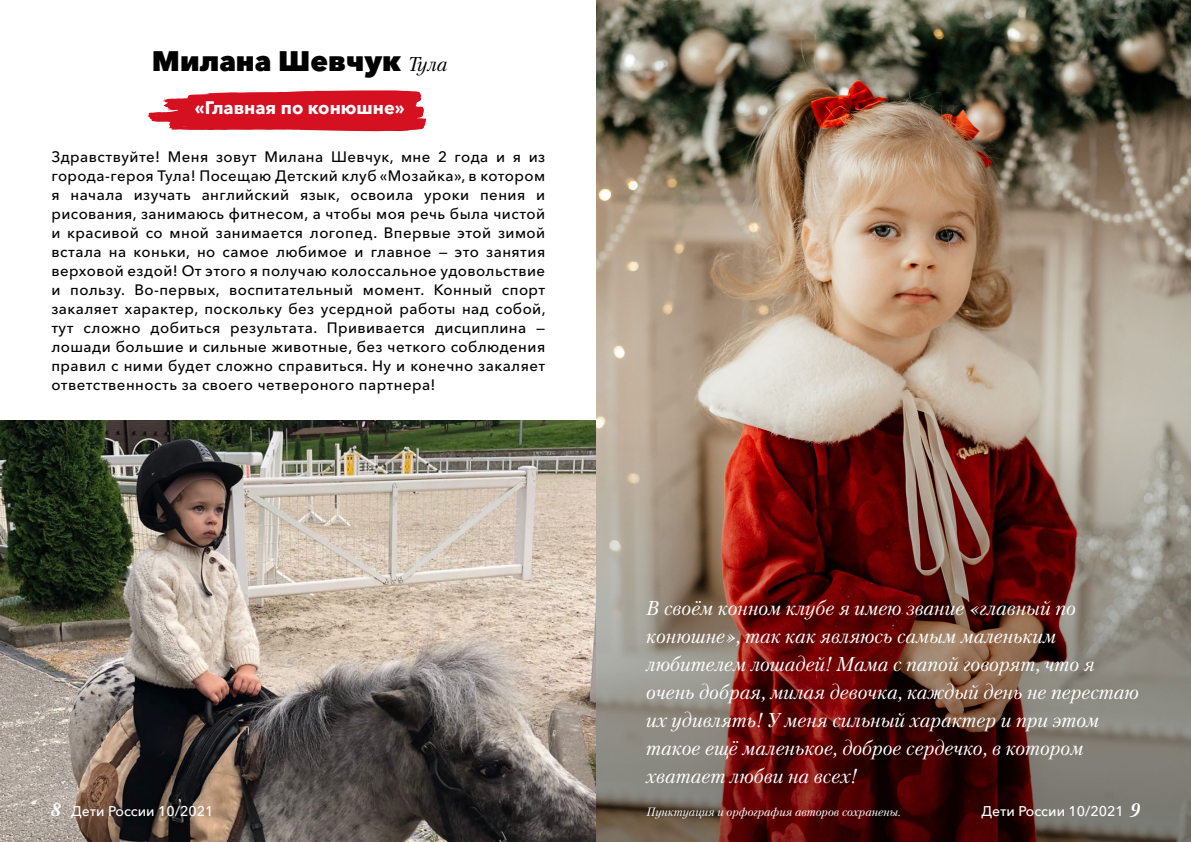
<style>
.page{position:relative;width:1191px;height:842px;background:#fff}
.page>*{position:absolute;margin:0;border:0;box-sizing:border-box;transform-origin:0 0}
.t1{font:800 28px "Avenir Next Cyr";color:#000}
.t2{font:italic 20px/28px "Petersburg C";color:#fff}
.t3{font:700 18px "Avenir Next Cyr";color:#fff}
.t4{font:500 15px/19px "Avenir Next Cyr";letter-spacing:.03em;color:#000;text-align:justify}
.t5{font:500 14px "Avenir Next Cyr";color:#fff}
.t6{font:italic 12px "Petersburg C";color:#fff}
.s1{font-family:"Petersburg C";font-weight:400;font-style:italic;font-size:20px}
.s2{font-family:"Petersburg C";font-weight:700;font-style:italic;font-size:18px}
</style>
<div class="page">
<img style="left:595px;top:0;width:596px;height:842px">
<svg style="left:147px;top:90px;width:280px;height:42px;background:#dc3846"></svg>
<img style="left:0;top:420px;width:595px;height:422px">
<h1 class="t1" style="left:152px;top:44px;width:297px">Милана Шевчук <span class="s1">Тула</span></h1>
<p class="t3" style="left:195px;top:97px;width:211px">«Главная по конюшне»</p>
<p class="t4" style="left:51px;top:147px;width:496px">Здравствуйте! Меня зовут Милана Шевчук, мне 2 года и я из города-героя Тула! Посещаю Детский клуб «Мозайка», в котором я начала изучать английский язык, освоила уроки пения и рисования, занимаюсь фитнесом, а чтобы моя речь была чистой и красивой со мной занимается логопед. Впервые этой зимой встала на коньки, но самое любимое и главное — это занятия верховой ездой! От этого я получаю колоссальное удовольствие и пользу. Во-первых, воспитательный момент. Конный спорт закаляет характер, поскольку без усердной работы над собой, тут сложно добиться результата. Прививается дисциплина — лошади большие и сильные животные, без четкого соблюдения правил с ними будет сложно справиться. Ну и конечно закаляет ответственность за своего четвероного партнера!</p>
<p class="t2" style="left:646px;top:594px;width:494px">В своём конном клубе я имею звание «главный по конюшне», так как являюсь самым маленьким любителем лошадей! Мама с папой говорят, что я очень добрая, милая девочка, каждый день не перестаю их удивлять! У меня сильный характер и при этом такое ещё маленькое, доброе сердечко, в котором хватает любви на всех!</p>
<p class="t5" style="left:51px;top:803px;width:164px"><span class="s2">8</span> Дети России 10/2021</p>
<p class="t6" style="left:646px;top:805px;width:256px">Пунктуация и орфография авторов сохранены.</p>
<p class="t5" style="left:981px;top:803px;width:160px">Дети России 10/2021 <span class="s2">9</span></p>
</div>
